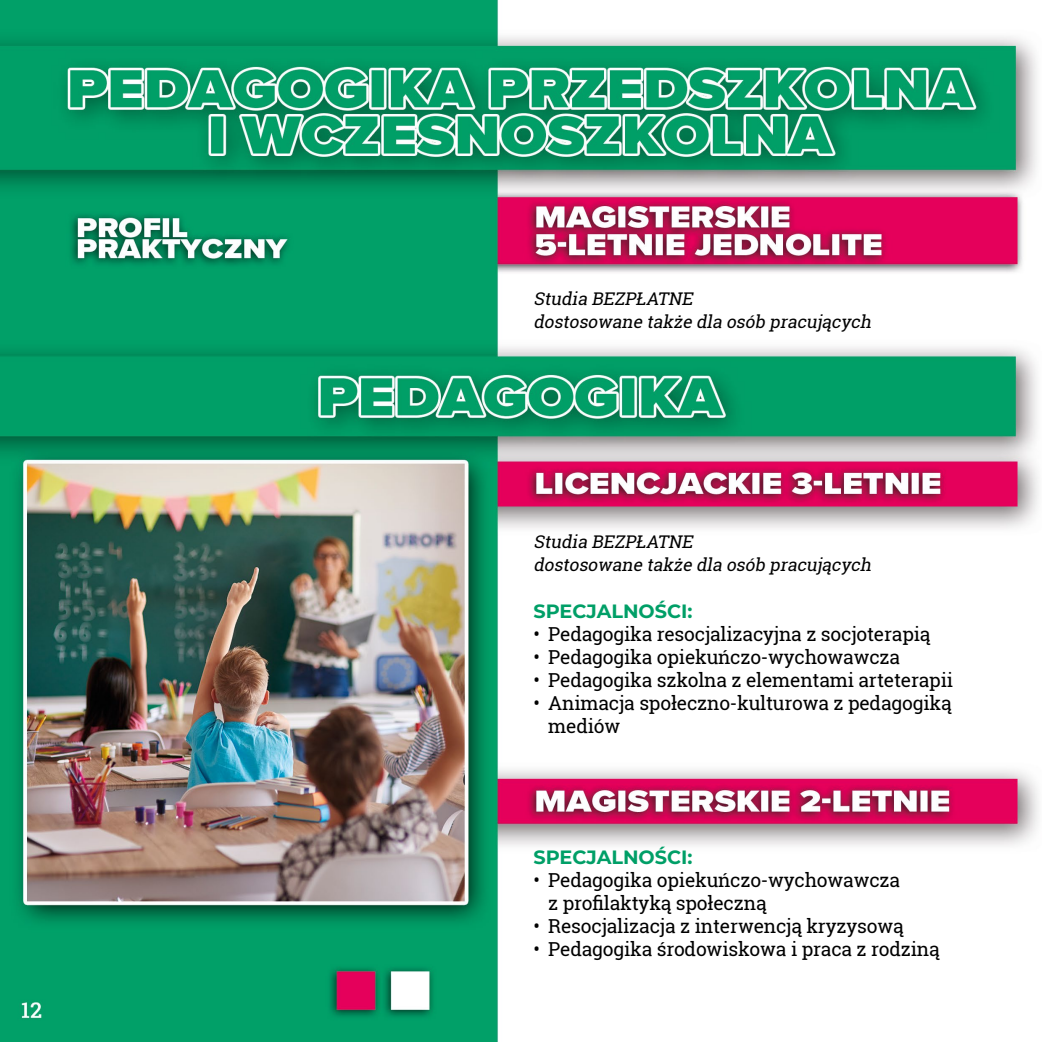
<style>
.page{position:relative;width:1042px;height:1042px;background:#fff}
.page>*{position:absolute;margin:0;border:0;box-sizing:border-box;transform-origin:0 0}
.t1{font:19.25px/23.1px "Roboto Slab";letter-spacing:-.01em;color:#000}
.t2{font:700 19.25px "Montserrat";color:#009f67}
.t3{font:italic 17.5px/23.1px "Roboto Slab";color:#000}
</style>
<div class="page">
<img style="left:0;top:0;width:1039px;height:1042px">
<p class="t3" style="left:533px;top:287px;width:343px">Studia BEZPŁATNE<br>dostosowane także dla osób pracujących</p>
<p class="t3" style="left:533px;top:530px;width:343px">Studia BEZPŁATNE<br>dostosowane także dla osób pracujących</p>
<p class="t2" style="left:533px;top:597px;width:161px">SPECJALNOŚCI:</p>
<p class="t1" style="left:533px;top:622px;width:399px">• Pedagogika resocjalizacyjna z socjoterapią</p>
<p class="t1" style="left:533px;top:645px;width:368px">• Pedagogika opiekuńczo-wychowawcza</p>
<p class="t1" style="left:533px;top:668px;width:421px">• Pedagogika szkolna z elementami arteterapii</p>
<p class="t1" style="left:548px;top:691px;width:405px;text-indent:-15px">• Animacja społeczno-kulturowa z pedagogiką mediów</p>
<p class="t2" style="left:533px;top:843px;width:161px">SPECJALNOŚCI:</p>
<p class="t1" style="left:548px;top:868px;width:353px;text-indent:-15px">• Pedagogika opiekuńczo-wychowawcza z profilaktyką społeczną</p>
<p class="t1" style="left:533px;top:914px;width:372px">• Resocjalizacja z interwencją kryzysową</p>
<p class="t1" style="left:533px;top:937px;width:408px">• Pedagogika środowiskowa i praca z rodziną</p>
</div>
